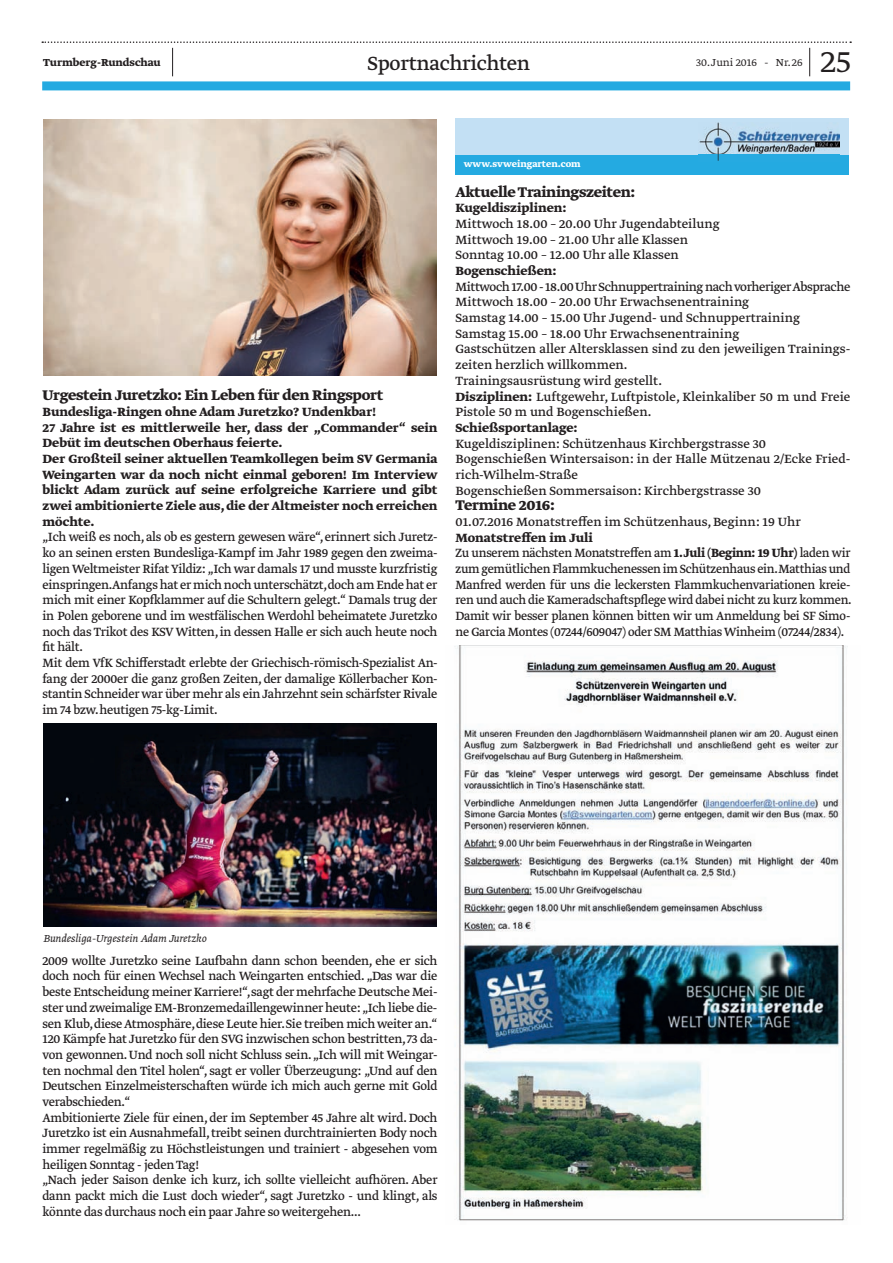
<style>
.page{position:relative;width:893px;height:1263px;background:#fff}
.page>*{position:absolute;margin:0;border:0;box-sizing:border-box;transform-origin:0 0}
.t1{font:300 36px "Greta Text Std";color:#231f20}
.t2{font:22.5px "Greta Text Std";letter-spacing:-.015em;color:#231f20}
.t3{font:700 16.5px "Greta Text Std";letter-spacing:-.02em;color:#231f20}
.t4{font:14.1px/15.8px "Greta Text Std";letter-spacing:-.02em;color:#231f20;scale:.96 1}
.t5{font:14.1px/15.8px "Greta Text Std";color:#231f20}
.t6{font:700 14.1px/15.8px "Greta Text Std";color:#231f20}
.t7{font:14.1px/15.8px "Greta Text Std";letter-spacing:-.02em;color:#231f20;scale:.94 1}
.t8{font:italic 300 12px "Greta Text Std";color:#231f20}
.t9{font:700 12px "Greta Text Std";color:#231f20}
.t10{font:300 12px "Greta Text Std";color:#231f20}
.t11{font:700 10.5px "Greta Text Std";color:#fff}
.s1{font-weight:700}
</style>
<div class="page">
<div style="left:42px;top:81px;width:808px;height:9px;background:#24aae1"></div>
<svg style="left:42px;top:41px;width:809px;height:35px"></svg>
<img style="left:43px;top:119px;width:394px;height:257px">
<img style="left:43px;top:723px;width:394px;height:203px">
<div style="left:455px;top:118px;width:394px;height:57px;background:#c3e0f4"></div>
<div style="left:455px;top:155px;width:394px;height:20px;background:#24aae1"></div>
<img style="left:699px;top:122px;width:140px;height:39px">
<img style="left:454px;top:645px;width:394px;height:576px">
<p class="t9" style="left:43px;top:56px;width:119px">Turmberg-Rundschau</p>
<p class="t10" style="left:696px;top:56px;width:108px">30. Juni 2016 - Nr. 26</p>
<h1 class="t1" style="left:821px;top:41px;width:32px">25</h1>
<h2 class="t2" style="left:368px;top:50px;width:164px">Sportnachrichten</h2>
<p class="t3" style="left:43px;top:386px;width:342px">Urgestein Juretzko: Ein Leben für den Ringsport</p>
<p class="t6" style="left:43px;top:405px;width:397px">Bundesliga-Ringen ohne Adam Juretzko? Undenkbar!<br>27 Jahre ist es mittlerweile her, dass der „Commander“ sein Debüt im deutschen Oberhaus feierte.<br>Der Großteil seiner aktuellen Teamkollegen beim SV Germania Weingarten war da noch nicht einmal geboren! Im Interview blickt Adam zurück auf seine erfolgreiche Karriere und gibt zwei ambitionierte Ziele aus, die der Altmeister noch erreichen möchte.</p>
<p class="t4" style="left:43px;top:530px;width:413px">„Ich weiß es noch, als ob es gestern gewesen wäre“, erinnert sich Juretz&shy;ko an seinen ersten Bundesliga-Kampf im Jahr 1989 gegen den zweima&shy;ligen Weltmeister Rifat Yildiz: „Ich war damals 17 und musste kurzfristig einspringen.Anfangs hat er mich noch unterschätzt,doch am Ende hat er mich mit einer Kopfklammer auf die Schultern gelegt.“ Damals trug der in Polen geborene und im westfälischen Werdohl beheimatete Juretzko noch das Trikot des KSV Witten, in dessen Halle er sich auch heute noch fit hält.<br>Mit dem VfK Schifferstadt erlebte der Griechisch-römisch-Spezialist An&shy;fang der 2000er die ganz großen Zeiten, der damalige Köllerbacher Kon&shy;stantin Schneider war über mehr als ein Jahrzehnt sein schärfster Rivale im 74 bzw. heutigen 75-kg-Limit.</p>
<p class="t11" style="left:464px;top:158px;width:118px">www.svweingarten.com</p>
<p class="t3" style="left:455px;top:182px;width:181px">Aktuelle Trainingszeiten:</p>
<p class="t6" style="left:455px;top:201px;width:113px">Kugeldisziplinen:</p>
<p class="t5" style="left:455px;top:217px;width:266px">Mittwoch 18.00 – 20.00 Uhr Jugendabteilung<br>Mittwoch 19.00 – 21.00 Uhr alle Klassen<br>Sonntag 10.00 – 12.00 Uhr alle Klassen</p>
<p class="t6" style="left:455px;top:264px;width:103px">Bogenschießen:</p>
<p class="t5" style="left:455px;top:279px;width:396px">Mittwoch 17.00 - 18.00 Uhr Schnuppertraining nach vorheriger Absprache Mittwoch 18.00 – 20.00 Uhr Erwachsenentraining<br>Samstag 14.00 – 15.00 Uhr Jugend- und Schnuppertraining Samstag 15.00 – 18.00 Uhr Erwachsenentraining<br>Gastschützen aller Altersklassen sind zu den jeweiligen Trainings&shy;zeiten herzlich willkommen.<br>Trainingsausrüstung wird gestellt.<br><span class="s1">Disziplinen:</span> Luftgewehr, Luftpistole, Kleinkaliber 50 m und Freie Pistole 50 m und Bogenschießen.</p>
<p class="t6" style="left:455px;top:420px;width:124px">Schießsportanlage:</p>
<p class="t5" style="left:455px;top:436px;width:396px">Kugeldisziplinen: Schützenhaus Kirchbergstrasse 30<br>Bogenschießen Wintersaison: in der Halle Mützenau 2/Ecke Fried&shy;rich-Wilhelm-Straße<br>Bogenschießen Sommersaison: Kirchbergstrasse 30</p>
<p class="t3" style="left:455px;top:495px;width:101px">Termine 2016:</p>
<p class="t5" style="left:455px;top:514px;width:347px">01.07.2016 Monatstreffen im Schützenhaus, Beginn: 19 Uhr</p>
<p class="t7" style="left:455px;top:530px;width:423px"><span class="s1">Monatstreffen im Juli<br></span>Zu unserem nächsten Monatstreffen am <span class="s1">1. Juli (Beginn: 19 Uhr)</span> laden wir zum gemütlichen Flammkuchenessen im Schützenhaus ein.Matthias und Manfred werden für uns die leckersten Flammkuchenvariationen kreie&shy;ren und auch die Kameradschaftspflege wird dabei nicht zu kurz kommen.<br>Damit wir besser planen können bitten wir um Anmeldung bei SF Simo&shy;ne Garcia Montes (07244/609047) oder SM Matthias Winheim (07244/2834).</p>
<p class="t8" style="left:43px;top:931px;width:165px">Bundesliga-Urgestein Adam Juretzko</p>
<p class="t4" style="left:43px;top:953px;width:413px">2009 wollte Juretzko seine Laufbahn dann schon beenden, ehe er sich doch noch für einen Wechsel nach Weingarten entschied. „Das war die beste Entscheidung meiner Karriere!“,sagt der mehrfache Deutsche Mei&shy;ster und zweimalige EM-Bronzemedaillengewinner heute: „Ich liebe die&shy;sen Klub, diese Atmosphäre, diese Leute hier. Sie treiben mich weiter an.“ 120 Kämpfe hat Juretzko für den SVG inzwischen schon bestritten, 73 da&shy;von gewonnen. Und noch soll nicht Schluss sein. „Ich will mit Weingar&shy;ten nochmal den Titel holen“, sagt er voller Überzeugung: „Und auf den Deutschen Einzelmeisterschaften würde ich mich auch gerne mit Gold verabschieden.“<br>Ambitionierte Ziele für einen, der im September 45 Jahre alt wird. Doch Juretzko ist ein Ausnahmefall, treibt seinen durchtrainierten Body noch immer regelmäßig zu Höchstleistungen und trainiert - abgesehen vom heiligen Sonntag - jeden Tag!<br>„Nach jeder Saison denke ich kurz, ich sollte vielleicht aufhören. Aber dann packt mich die Lust doch wieder“, sagt Juretzko - und klingt, als könnte das durchaus noch ein paar Jahre so weitergehen...</p>
</div>
